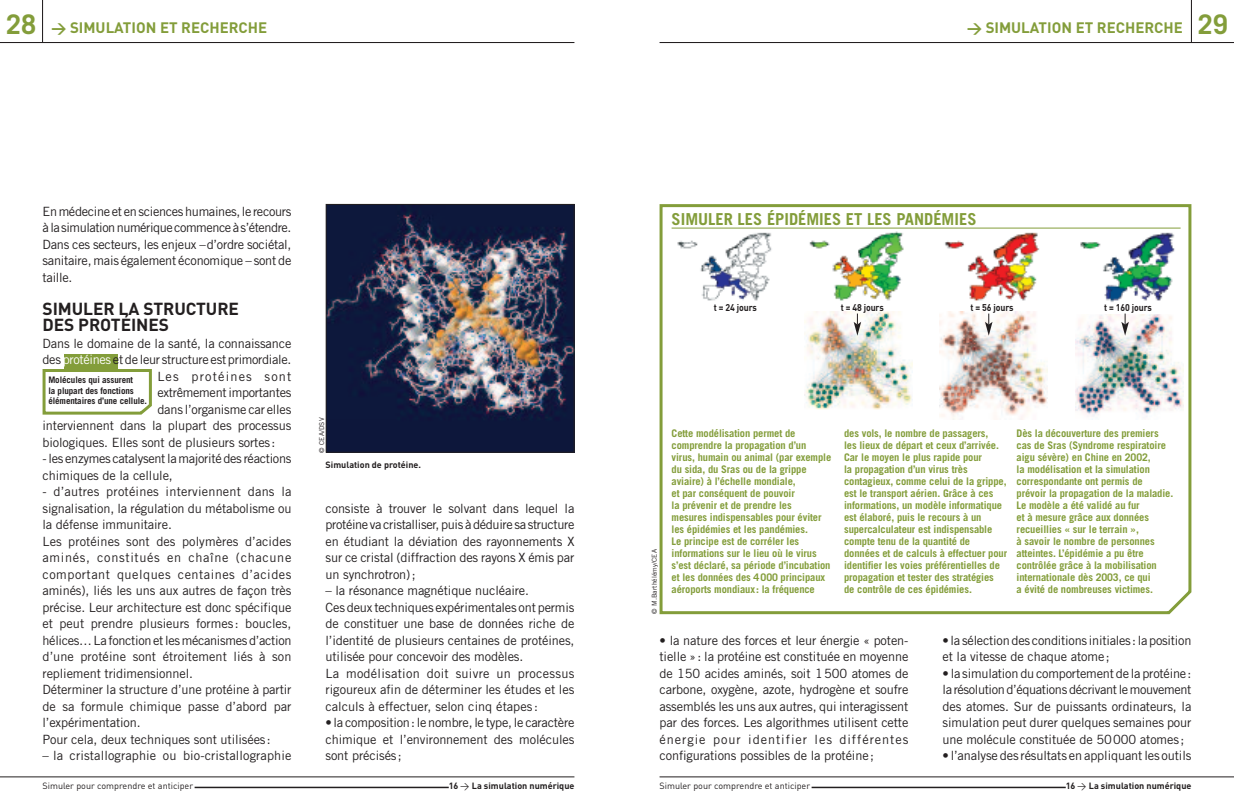
<style>
.page{position:relative;width:1234px;height:808px;background:#fff}
.page>*{position:absolute;margin:0;border:0;box-sizing:border-box;transform-origin:0 0}
.t1{font:700 27px "Trade Gothic";color:#839d3a}
.t2{font:700 17.25px/16.5px "DIN";letter-spacing:-.005em;color:#231f20}
.t3{font:700 16.5px "Trade Gothic";color:#839d3a}
.t4{font:700 15px "DIN";color:#839d3a}
.t5{font:12.75px/16.5px "Trade Gothic";letter-spacing:-.01em;color:#231f20;text-align:justify}
.t6{font:12.75px "Trade Gothic";letter-spacing:.01em;color:#231f20}
.t7{font:12.75px "Trade Gothic";letter-spacing:.09em;color:#231f20}
.t8{font:700 10.5px/12px "Trade Gothic";letter-spacing:-.01em;color:#839d3a}
.t9{font:700 9.75px "DIN";letter-spacing:-.01em;color:#231f20;scale:.9 1}
.t10{font:700 9px "DIN";color:#231f20}
.t11{font:700 9px/10.5px "Trade Gothic";letter-spacing:-.01em;color:#231f20}
.t12{font:9px "DIN";color:#231f20}
.t13{font:6.75px "Trade Gothic";letter-spacing:.015em;color:#231f20}
.s1{font-family:"Trade Gothic";font-size:27px}
.s2{font-family:"DIN Bold Expert";font-weight:400}
.s3{color:#fff}
.s4{font-family:"DIN Regular Expert";font-weight:400}
</style>
<div class="page">
<div style="left:64px;top:354px;width:54px;height:15px;background:#839d3a"></div>
<hr style="left:811px;top:787px;width:254px;height:1px;background:#231f20">
<hr style="left:1190px;top:0;width:1px;height:43px;background:#231f20">
<hr style="left:659px;top:42px;width:574px;height:1px;background:#231f20">
<hr style="left:659px;top:777px;width:574px;height:1px;background:#231f20">
<hr style="left:194px;top:787px;width:254px;height:1px;background:#231f20">
<hr style="left:0;top:42px;width:574px;height:1px;background:#231f20">
<hr style="left:42px;top:0;width:1px;height:43px;background:#231f20">
<hr style="left:0;top:777px;width:574px;height:1px;background:#231f20">
<img style="left:328px;top:206px;width:244px;height:244px">
<div style="left:326px;top:204px;width:248px;height:248px;border:1px solid #231f20"></div>
<svg style="left:43px;top:369px;width:109px;height:46px"></svg>
<svg style="left:659px;top:204px;width:532px;height:410px"></svg>
<div style="left:673px;top:230px;width:102px;height:78px;background:#fff"></div>
<img style="left:677px;top:232px;width:95px;height:69px">
<div style="left:807px;top:230px;width:102px;height:78px;background:#fff"></div>
<img style="left:809px;top:231px;width:95px;height:70px">
<div style="left:941px;top:230px;width:103px;height:78px;background:#fff"></div>
<img style="left:944px;top:232px;width:96px;height:69px">
<div style="left:1076px;top:230px;width:102px;height:78px;background:#fff"></div>
<img style="left:1080px;top:232px;width:95px;height:70px">
<div style="left:802px;top:311px;width:113px;height:108px;background:#fff"></div>
<img style="left:804px;top:311px;width:108px;height:99px">
<div style="left:936px;top:311px;width:114px;height:108px;background:#fff"></div>
<img style="left:939px;top:311px;width:107px;height:108px">
<div style="left:1071px;top:314px;width:112px;height:105px;background:#fff"></div>
<img style="left:1075px;top:314px;width:108px;height:103px">
<svg style="left:853px;top:314px;width:8px;height:22px"></svg>
<svg style="left:984px;top:314px;width:8px;height:22px"></svg>
<svg style="left:1121px;top:314px;width:7px;height:22px"></svg>
<hr style="left:671px;top:228px;width:509px;height:1px;background:#839d3a">
<p class="t4" style="left:6px;top:22px;width:262px"><span class="s1">28</span> <span class="s2">w</span> SIMULATION ET RECHERCHE</p>
<p class="t5" style="left:43px;top:204px;width:250px">Enmédecineetenscienceshumaines,lerecours àlasimulationnumériquecommenceàs’étendre.<br>Dans ces secteurs, les enjeux –d’ordre sociétal, sanitaire, mais également économique – sont de taille.</p>
<p class="t2" style="left:43px;top:302px;width:198px">SIMULER LA STRUCTURE<br>DES PROTÉINES</p>
<p class="t5" style="left:43px;top:336px;width:250px">Dans le domaine de la santé, la connaissance</p>
<p class="t5" style="left:43px;top:353px;width:250px">des <span class="s3">protéines</span> et de leur structure est primordiale.</p>
<p class="t7" style="left:157px;top:372px;width:135px">Les protéines sont</p>
<p class="t5" style="left:157px;top:386px;width:135px">extrêmement importantes</p>
<p class="t5" style="left:157px;top:402px;width:135px">dans l’organisme car elles</p>
<p class="t5" style="left:43px;top:419px;width:250px">interviennent dans la plupart des processus</p>
<p class="t5" style="left:43px;top:435px;width:234px">biologiques. Elles sont de plusieurs sortes:</p>
<p class="t5" style="left:43px;top:452px;width:250px">- les enzymes catalysent la majorité des réactions chimiques de la cellule,</p>
<p class="t5" style="left:43px;top:485px;width:250px;text-align:left">- d’autres protéines interviennent dans la signalisation, la régulation du métabolisme ou la défense immunitaire.<br>Les protéines sont des polymères d’acides aminés, constitués en chaîne (chacune comportant quelques centaines d’acides aminés), liés les uns aux autres de façon très précise. Leur architecture est donc spécifique et peut prendre plusieurs formes : boucles, hélices… La fonction et les mécanismes d’action d’une protéine sont étroitement liés à son repliement tridimensionnel.<br>Déterminer la structure d’une protéine à partir de sa formule chimique passe d’abord par l’expérimentation.<br>Pour cela, deux techniques sont utilisées:</p>
<p class="t6" style="left:43px;top:751px;width:250px">– la cristallographie ou bio-cristallographie</p>
<p class="t11" style="left:48px;top:376px;width:100px">Molécules qui assurent<br>la plupart des fonctions élémentaires d’une cellule.</p>
<p class="t13" style="left:319px;top:452px;width:36px;rotate:-90deg">© CEA/DSV</p>
<p class="t10" style="left:325px;top:461px;width:97px">Simulation de protéine.</p>
<p class="t5" style="left:325px;top:501px;width:250px">consiste à trouver le solvant dans lequel la protéine va cristalliser, puis à déduire sa structure en étudiant la déviation des rayonnements X sur ce cristal (diffraction des rayons X émis par un synchrotron);</p>
<p class="t5" style="left:325px;top:584px;width:250px;text-align:left">– la résonance magnétique nucléaire.<br>Ces deux techniques expérimentales ont permis de constituer une base de données riche de l’identité de plusieurs centaines de protéines, utilisée pour concevoir des modèles.<br>La modélisation doit suivre un processus rigoureux afin de déterminer les études et les calculs à effectuer, selon cinq étapes :</p>
<p class="t5" style="left:325px;top:716px;width:250px">• la composition: le nombre, le type, le caractère chimique et l’environnement des molécules sont précisés;</p>
<p class="t12" style="left:43px;top:783px;width:152px">Simuler pour comprendre et anticiper</p>
<p class="t10" style="left:448px;top:783px;width:127px">16 <span class="s4">w</span> La simulation numérique</p>
<p class="t4" style="left:966px;top:22px;width:218px"><span class="s2">w</span> SIMULATION ET RECHERCHE</p>
<p class="t1" style="left:1197px;top:14px;width:32px">29</p>
<p class="t3" style="left:671px;top:213px;width:306px">SIMULER LES ÉPIDÉMIES ET LES PANDÉMIES</p>
<p class="t9" style="left:713px;top:304px;width:49px">t = 24 jours</p>
<p class="t9" style="left:840px;top:304px;width:49px">t = 48 jours</p>
<p class="t9" style="left:970px;top:304px;width:49px">t = 56 jours</p>
<p class="t9" style="left:1103px;top:304px;width:55px">t = 160 jours</p>
<p class="t13" style="left:651px;top:614px;width:66px;rotate:-90deg">© M.Barthélémy/CEA</p>
<p class="t8" style="left:671px;top:428px;width:161px">Cette modélisation permet de comprendre la propagation d’un virus, humain ou animal (par exemple du sida, du Sras ou de la grippe aviaire) à l’échelle mondiale,<br>et par conséquent de pouvoir<br>la prévenir et de prendre les<br>mesures indispensables pour éviter les épidémies et les pandémies.<br>Le principe est de corréler les informations sur le lieu où le virus s’est déclaré, sa période d’incubation et les données des 4000 principaux aéroports mondiaux: la fréquence</p>
<p class="t8" style="left:843px;top:428px;width:164px">des vols, le nombre de passagers,<br>les lieux de départ et ceux d’arrivée.<br>Car le moyen le plus rapide pour<br>la propagation d’un virus très contagieux, comme celui de la grippe, est le transport aérien. Grâce à ces informations, un modèle informatique est élaboré, puis le recours à un supercalculateur est indispensable compte tenu de la quantité de données et de calculs à effectuer pour identifier les voies préférentielles de propagation et tester des stratégies<br>de contrôle de ces épidémies.</p>
<p class="t8" style="left:1016px;top:428px;width:158px">Dès la découverture des premiers cas de Sras (Syndrome respiratoire aigu sévère) en Chine en 2002,<br>la modélisation et la simulation correspondante ont permis de prévoir la propagation de la maladie.<br>Le modèle a été validé au fur<br>et à mesure grâce aux données recueillies « sur le terrain »,<br>à savoir le nombre de personnes atteintes. L’épidémie a pu être contrôlée grâce à la mobilisation internationale dès 2003, ce qui<br>a évité de nombreuses victimes.</p>
<p class="t5" style="left:659px;top:633px;width:250px">• la nature des forces et leur énergie « poten&shy;tielle »: la protéine est constituée en moyenne de 150 acides aminés, soit 1500 atomes de carbone, oxygène, azote, hydrogène et soufre assemblés les uns aux autres, qui interagissent par des forces. Les algorithmes utilisent cette énergie pour identifier les différentes configurations possibles de la protéine;</p>
<p class="t5" style="left:942px;top:633px;width:250px">• la sélection des conditions initiales: la position et la vitesse de chaque atome;</p>
<p class="t5" style="left:942px;top:666px;width:250px">• la simulation du comportement de la protéine: la résolution d’équations décrivant le mouvement des atomes. Sur de puissants ordinateurs, la simulation peut durer quelques semaines pour une molécule constituée de 50000 atomes;</p>
<p class="t5" style="left:942px;top:749px;width:250px">• l’analyse des résultats en appliquant les outils</p>
<p class="t12" style="left:659px;top:783px;width:152px">Simuler pour comprendre et anticiper</p>
<p class="t10" style="left:1065px;top:783px;width:127px">16 <span class="s4">w</span> La simulation numérique</p>
</div>
